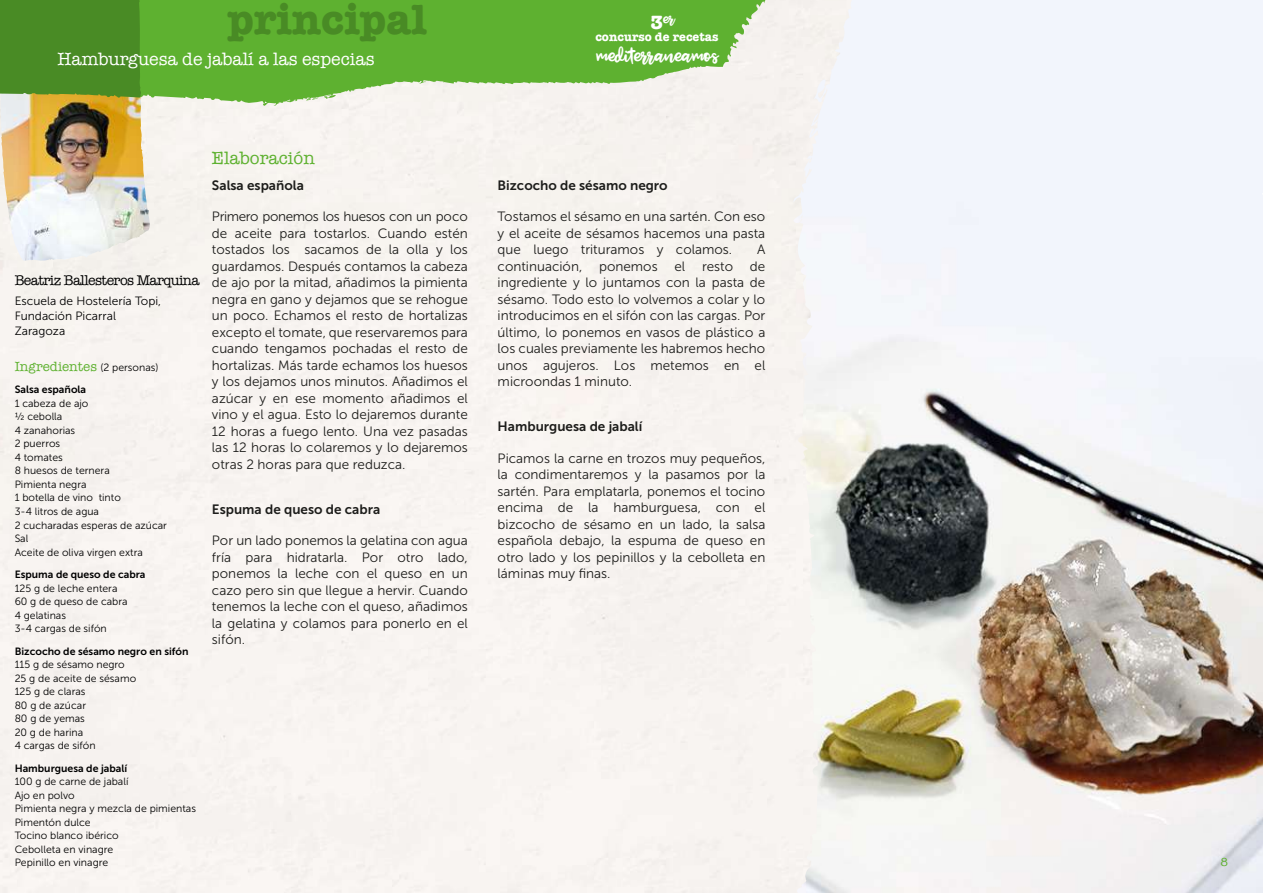
<style>
.page{position:relative;width:1263px;height:893px;background:#fff}
.page>*{position:absolute;margin:0;border:0;box-sizing:border-box;transform-origin:0 0}
.t1{font:700 43.5px "American Typewriter";color:#498b25}
.t2{font:19.05px "Jenthill";color:#fff}
.t3{font:18px "American Typewriter";color:#fff}
.t4{font:18px "American Typewriter";color:#5eb130}
.t5{font:14.85px "Jenthill";color:#fff}
.t6{font:14.25px "American Typewriter";letter-spacing:-.04em;color:#000}
.t7{font:13.5px/16.5px "Museo Sans 300";color:#1d1d1b;text-align:justify}
.t8{font:13.5px "Museo Sans 700";color:#1d1d1b}
.t9{font:13.5px "American Typewriter";color:#5eb130}
.t10{font:700 12.6px "American Typewriter";color:#fff}
.t11{font:12px/15px "Museo Sans 300";color:#000}
.t12{font:12px "American Typewriter";color:#5eb130}
.t13{font:10.5px/13.5px "Museo Sans 300";color:#000}
.t14{font:10.5px "Museo Sans 700";color:#000}
.s1{font-family:"American Typewriter";font-weight:700;font-size:19.65px}
.s2{font-family:"Museo Sans 300";font-size:10.5px;color:#000}
</style>
<div class="page">
<img style="left:0;top:0;width:1242px;height:893px">
<img style="left:0;top:106px;width:152px;height:156px">
<svg style="left:0;top:0;width:771px;height:106px;fill:#5eb130"></svg>
<div style="left:0;top:0;width:142px;height:98px;background:#498b25"></div>
<img style="left:792px;top:0;width:60px;height:732px">
<h1 class="t1" style="left:228px;top:-7px;width:201px">principal</h1>
<p class="t5" style="left:651px;top:9px;width:26px"><span class="s1">3</span>er</p>
<p class="t10" style="left:595px;top:29px;width:125px">concurso de recetas</p>
<h3 class="t3" style="left:57px;top:49px;width:319px">Hamburguesa de jabalí a las especias</h3>
<h2 class="t2" style="left:596px;top:43px;width:123px">mediterraneamos</h2>
<p class="t6" style="left:15px;top:272px;width:186px">Beatriz Ballesteros Marquina</p>
<p class="t11" style="left:15px;top:293px;width:148px">Escuela de Hostelería Topi,<br>Fundación Picarral<br>Zaragoza</p>
<p class="t9" style="left:15px;top:359px;width:145px">Ingredientes <span class="s2">(2 personas)</span></p>
<p class="t14" style="left:15px;top:384px;width:73px">Salsa española</p>
<p class="t13" style="left:15px;top:397px;width:154px">1 cabeza de ajo<br>½ cebolla<br>4 zanahorias<br>2 puerros<br>4 tomates<br>8 huesos de ternera<br>Pimienta negra<br>1 botella de vino tinto<br>3-4 litros de agua<br>2 cucharadas esperas de azúcar<br>Sal<br>Aceite de oliva virgen extra</p>
<p class="t14" style="left:15px;top:568px;width:132px">Espuma de queso de cabra</p>
<p class="t13" style="left:15px;top:581px;width:114px">125 g de leche entera<br>60 g de queso de cabra<br>4 gelatinas<br>3-4 cargas de sifón</p>
<p class="t14" style="left:15px;top:645px;width:175px">Bizcocho de sésamo negro en sifón</p>
<p class="t13" style="left:15px;top:658px;width:123px">115 g de sésamo negro<br>25 g de aceite de sésamo<br>125 g de claras<br>80 g de azúcar<br>80 g de yemas<br>20 g de harina<br>4 cargas de sifón</p>
<p class="t14" style="left:15px;top:762px;width:114px">Hamburguesa de jabalí</p>
<p class="t13" style="left:15px;top:775px;width:183px">100 g de carne de jabalí<br>Ajo en polvo<br>Pimienta negra y mezcla de pimientas<br>Pimentón dulce<br>Tocino blanco ibérico<br>Cebolleta en vinagre<br>Pepinillo en vinagre</p>
<h3 class="t4" style="left:212px;top:147px;width:104px">Elaboración</h3>
<p class="t8" style="left:212px;top:177px;width:93px">Salsa española</p>
<p class="t7" style="left:212px;top:208px;width:257px">Primero ponemos los huesos con un poco de aceite para tostarlos. Cuando estén tostados los sacamos de la olla y los guardamos. Después contamos la cabeza de ajo por la mitad, añadimos la pimienta negra en gano y dejamos que se rehogue un poco. Echamos el resto de hortalizas excepto el tomate, que reservaremos para cuando tengamos pochadas el resto de hortalizas. Más tarde echamos los huesos y los dejamos unos minutos. Añadimos el azúcar y en ese momento añadimos el vino y el agua. Esto lo dejaremos durante 12 horas a fuego lento. Una vez pasadas las 12 horas lo colaremos y lo dejaremos otras 2 horas para que reduzca.</p>
<p class="t8" style="left:212px;top:501px;width:170px">Espuma de queso de cabra</p>
<p class="t7" style="left:212px;top:532px;width:257px">Por un lado ponemos la gelatina con agua fría para hidratarla. Por otro lado, ponemos la leche con el queso en un cazo pero sin que llegue a hervir. Cuando tenemos la leche con el queso, añadimos la gelatina y colamos para ponerlo en el sifón.</p>
<p class="t8" style="left:498px;top:177px;width:172px">Bizcocho de sésamo negro</p>
<p class="t7" style="left:498px;top:208px;width:269px">Tostamos el sésamo en una sartén. Con eso y el aceite de sésamos hacemos una pasta que luego trituramos y colamos.</p>
<p class="t7" style="left:498px;top:241px;width:269px;text-indent:259px">A continuación, ponemos el resto de ingrediente y lo juntamos con la pasta de sésamo. Todo esto lo volvemos a colar y lo introducimos en el sifón con las cargas. Por último, lo ponemos en vasos de plástico a los cuales previamente les habremos hecho unos agujeros. Los metemos en el microondas 1 minuto.</p>
<p class="t8" style="left:498px;top:419px;width:146px">Hamburguesa de jabalí</p>
<p class="t7" style="left:498px;top:450px;width:269px">Picamos la carne en trozos muy pequeños, la condimentaremos y la pasamos por la sartén. Para emplatarla, ponemos el tocino encima de la hamburguesa, con el bizcocho de sésamo en un lado, la salsa española debajo, la espuma de queso en otro lado y los pepinillos y la cebolleta en láminas muy finas.</p>
<p class="t12" style="left:1220px;top:855px;width:9px">8</p>
</div>
